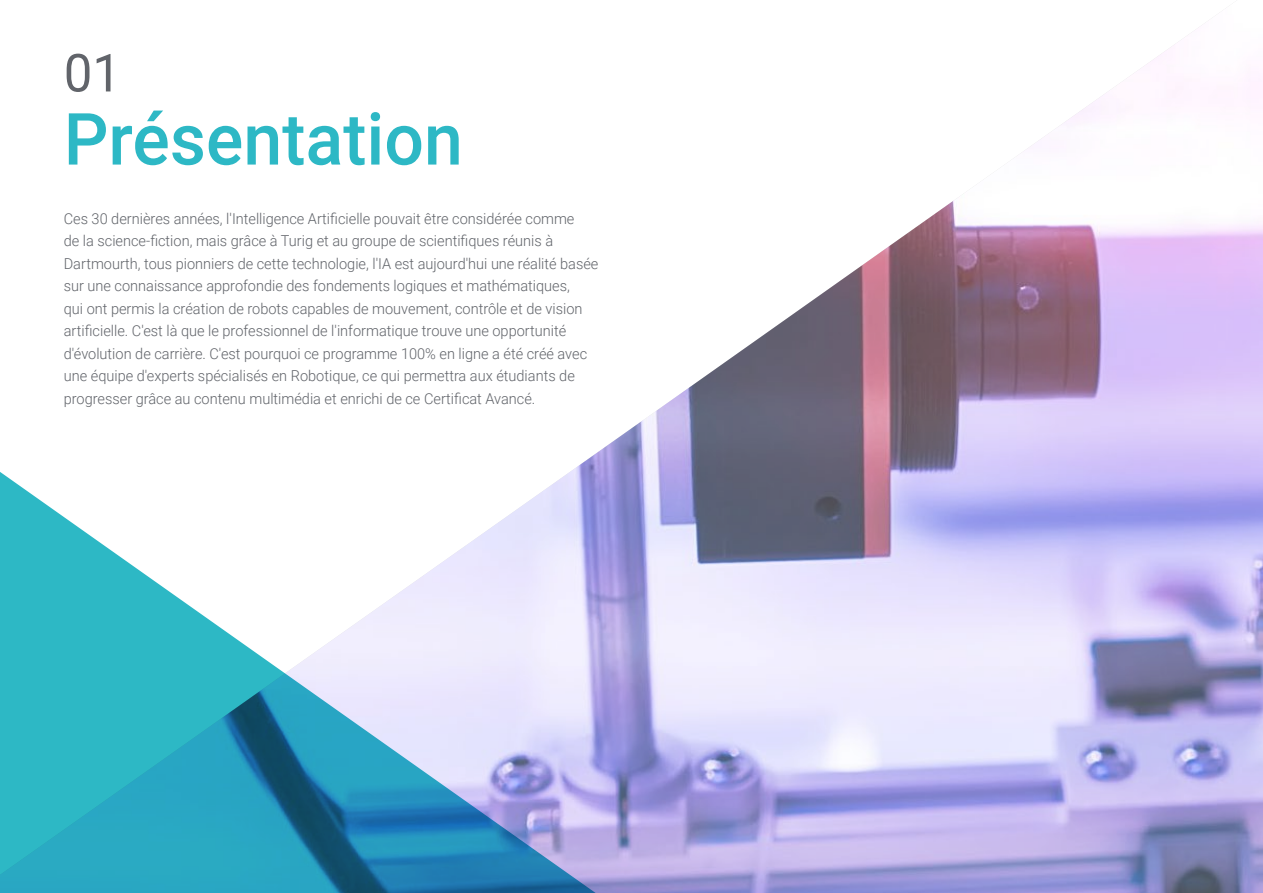
<style>
.page{position:relative;width:1263px;height:893px;background:#fff}
.page>*{position:absolute;margin:0;border:0;box-sizing:border-box;transform-origin:0 0}
.t1{font:500 72px "Roboto";color:#2db8c5}
.t2{font:52.5px "Roboto";color:#61646a}
.t3{font:300 15px/22.5px "Roboto";color:#61646a}
</style>
<div class="page">
<img style="left:592px;top:25px;width:671px;height:868px">
<svg style="left:0;top:456px;width:639px;height:437px"></svg>
<h2 class="t2" style="left:64px;top:36px;width:59px">01</h2>
<h1 class="t1" style="left:64px;top:89px;width:401px">Présentation</h1>
<p class="t3" style="left:64px;top:207px;width:536px">Ces 30 dernières années, l'Intelligence Artificielle pouvait être considérée comme<br>de la science-fiction, mais grâce à Turig et au groupe de scientifiques réunis à Dartmourth, tous pionniers de cette technologie, l'IA est aujourd'hui une réalité basée sur une connaissance approfondie des fondements logiques et mathématiques,<br>qui ont permis la création de robots capables de mouvement, contrôle et de vision artificielle. C'est là que le professionnel de l'informatique trouve une opportunité d'évolution de carrière. C'est pourquoi ce programme 100% en ligne a été créé avec une équipe d'experts spécialisés en Robotique, ce qui permettra aux étudiants de progresser grâce au contenu multimédia et enrichi de ce Certificat Avancé.</p>
</div>
